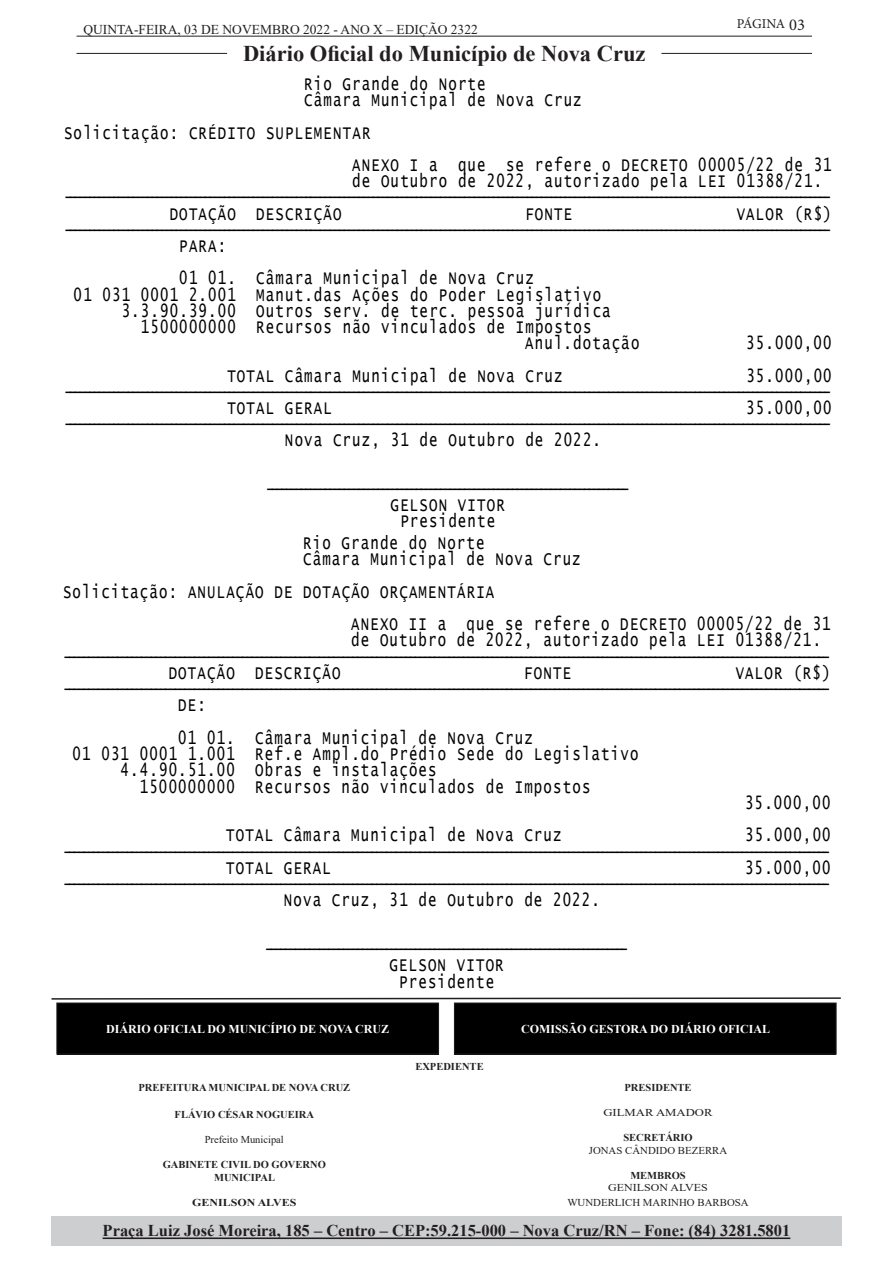
<style>
.page{position:relative;width:893px;height:1263px;background:#fff}
.page>*{position:absolute;margin:0;border:0;box-sizing:border-box;transform-origin:0 0}
.t1{font:700 22.5px "Times New Roman";color:#231f20}
.t2{font:18.6px/16.2px "Lucida Console";letter-spacing:.08em;color:#000;scale:.75 1}
.t3{font:18.45px/16.2px "Lucida Console";letter-spacing:.08em;color:#000;scale:.75 1}
.t4{font:700 16.5px "Times New Roman";color:#231f20}
.t5{font:13.5px "Times New Roman";color:#231f20}
.t6{font:13.5px "Minion Pro";letter-spacing:-.03em;color:#231f20}
.t7{font:700 12px "Times New Roman";color:#fff}
.t8{font:700 10.5px/12.6px "Times New Roman";color:#231f20;text-align:center}
.t9{font:10.5px "Times New Roman";color:#231f20}
.t10{font:10.5px "Times New Roman";color:#231f20;scale:1.14 1}
.t11{font:700 10.5px "Times New Roman";color:#231f20;scale:1.14 1}
.t12{font:10.5px "Times New Roman";color:#231f20;scale:1.21 1}
.s1{font-size:16.5px}
</style>
<div class="page">
<hr style="left:77px;top:36px;width:735px;height:1px;background:#231f20">
<hr style="left:77px;top:53px;width:150px;height:1px;background:#231f20">
<hr style="left:661px;top:53px;width:151px;height:1px;background:#231f20">
<div style="left:51px;top:1216px;width:791px;height:29px;background:#cdced0"></div>
<hr style="left:103px;top:1237px;width:687px;height:2px;background:#231f20">
<div style="left:454px;top:1003px;width:382px;height:51px;background:#000"></div>
<div style="left:454px;top:1002px;width:383px;height:52px;border:1px solid #231f20"></div>
<div style="left:57px;top:1003px;width:382px;height:51px;background:#000"></div>
<div style="left:56px;top:1002px;width:383px;height:52px;border:1px solid #231f20"></div>
<svg style="left:51px;top:997px;width:790px;height:3px"></svg>
<p class="t5" style="left:83px;top:20px;width:396px">QUINTA-FEIRA, 03 DE NOVEMBRO 2022 - ANO X – EDIÇÃO 2322</p>
<p class="t1" style="left:243px;top:37px;width:404px">Diário Oficial do Município de Nova Cruz</p>
<p class="t6" style="left:737px;top:15px;width:70px">PÁGINA <span class="s1">03</span></p>
<p class="t3" style="left:304px;top:77px;width:372px">Rio Grande do Norte<br>Câmara Municipal de Nova Cruz</p>
<p class="t3" style="left:352px;top:117px;width:641px;line-height:32.4px;text-indent:-288px">Solicitação: CRÉDITO SUPLEMENTAR<br>ANEXO I a que se refere o DECRETO 00005/22 de 31</p>
<p class="t3" style="left:352px;top:174px;width:628px">de Outubro de 2022, autorizado pela LEI 01388/21.</p>
<p class="t3" style="left:64px;top:190px;width:1025px">---------------------------------------------------------------------------------------------------------------------------------------------------------------</p>
<p class="t3" style="left:170px;top:206px;width:231px">DOTAÇÃO DESCRIÇÃO</p>
<p class="t3" style="left:525px;top:206px;width:64px">FONTE</p>
<p class="t3" style="left:737px;top:206px;width:128px">VALOR (R$)</p>
<p class="t3" style="left:64px;top:222px;width:1025px">---------------------------------------------------------------------------------------------------------------------------------------------------------------</p>
<p class="t3" style="left:179px;top:239px;width:64px">PARA:</p>
<p class="t3" style="left:179px;top:271px;width:474px">01 01. Câmara Municipal de Nova Cruz</p>
<p class="t3" style="left:74px;top:287px;width:705px">01 031 0001 2.001 Manut.das Ações do Poder Legislativo</p>
<p class="t3" style="left:122px;top:303px;width:653px">3.3.90.39.00 Outros serv. de terc. pessoa jurídica</p>
<p class="t3" style="left:141px;top:319px;width:602px">1500000000 Recursos não vinculados de Impostos</p>
<p class="t3" style="left:525px;top:336px;width:154px">Anul.dotação</p>
<p class="t3" style="left:746px;top:336px;width:115px">35.000,00</p>
<p class="t3" style="left:227px;top:368px;width:449px">TOTAL Câmara Municipal de Nova Cruz</p>
<p class="t3" style="left:746px;top:368px;width:115px">35.000,00</p>
<p class="t3" style="left:64px;top:384px;width:1025px">---------------------------------------------------------------------------------------------------------------------------------------------------------------</p>
<p class="t3" style="left:227px;top:401px;width:141px">TOTAL GERAL</p>
<p class="t3" style="left:746px;top:401px;width:115px">35.000,00</p>
<p class="t3" style="left:64px;top:417px;width:1025px">---------------------------------------------------------------------------------------------------------------------------------------------------------------</p>
<p class="t3" style="left:285px;top:433px;width:423px">Nova Cruz, 31 de Outubro de 2022.</p>
<p class="t3" style="left:266px;top:482px;width:487px;text-align:center">---------------------------------------------------------------------------<br>GELSON VITOR<br>Presidente</p>
<p class="t2" style="left:303px;top:535px;width:372px">Rio Grande do Norte<br>Câmara Municipal de Nova Cruz</p>
<p class="t2" style="left:351px;top:576px;width:641px;line-height:32.5px;text-indent:-288px">Solicitação: ANULAÇÃO DE DOTAÇÃO ORÇAMENTÁRIA<br>ANEXO II a que se refere o DECRETO 00005/22 de 31</p>
<p class="t2" style="left:351px;top:633px;width:628px">de Outubro de 2022, autorizado pela LEI 01388/21.</p>
<p class="t2" style="left:63px;top:649px;width:1025px">---------------------------------------------------------------------------------------------------------------------------------------------------------------</p>
<p class="t2" style="left:169px;top:665px;width:231px">DOTAÇÃO DESCRIÇÃO</p>
<p class="t2" style="left:524px;top:665px;width:64px">FONTE</p>
<p class="t2" style="left:736px;top:665px;width:128px">VALOR (R$)</p>
<p class="t2" style="left:63px;top:682px;width:1025px">---------------------------------------------------------------------------------------------------------------------------------------------------------------</p>
<p class="t2" style="left:178px;top:698px;width:38px">DE:</p>
<p class="t2" style="left:178px;top:730px;width:474px">01 01. Câmara Municipal de Nova Cruz</p>
<p class="t2" style="left:73px;top:746px;width:756px">01 031 0001 1.001 Ref.e Ampl.do Prédio Sede do Legislativo</p>
<p class="t2" style="left:121px;top:763px;width:423px">4.4.90.51.00 Obras e instalações</p>
<p class="t2" style="left:140px;top:779px;width:602px">1500000000 Recursos não vinculados de Impostos</p>
<p class="t2" style="left:745px;top:795px;width:115px">35.000,00</p>
<p class="t2" style="left:226px;top:828px;width:449px">TOTAL Câmara Municipal de Nova Cruz</p>
<p class="t2" style="left:745px;top:828px;width:115px">35.000,00</p>
<p class="t2" style="left:63px;top:844px;width:1025px">---------------------------------------------------------------------------------------------------------------------------------------------------------------</p>
<p class="t2" style="left:226px;top:860px;width:141px">TOTAL GERAL</p>
<p class="t2" style="left:745px;top:860px;width:115px">35.000,00</p>
<p class="t2" style="left:63px;top:877px;width:1025px">---------------------------------------------------------------------------------------------------------------------------------------------------------------</p>
<p class="t2" style="left:284px;top:893px;width:423px">Nova Cruz, 31 de Outubro de 2022.</p>
<p class="t2" style="left:265px;top:942px;width:487px;text-align:center">---------------------------------------------------------------------------<br>GELSON VITOR<br>Presidente</p>
<p class="t7" style="left:106px;top:1020px;width:285px">DIÁRIO OFICIAL DO MUNICÍPIO DE NOVA CRUZ</p>
<p class="t7" style="left:521px;top:1020px;width:251px">COMISSÃO GESTORA DO DIÁRIO OFICIAL</p>
<p class="t8" style="left:415px;top:1060px;width:70px">EXPEDIENTE</p>
<p class="t8" style="left:624px;top:1080px;width:69px">PRESIDENTE</p>
<p class="t12" style="left:603px;top:1105px;width:92px">GILMAR AMADOR</p>
<p class="t8" style="left:623px;top:1131px;width:71px">SECRETÁRIO</p>
<p class="t9" style="left:589px;top:1143px;width:140px">JONAS CÂNDIDO BEZERRA</p>
<p class="t8" style="left:630px;top:1169px;width:57px">MEMBROS</p>
<p class="t10" style="left:608px;top:1180px;width:89px">GENILSON ALVES</p>
<p class="t9" style="left:567px;top:1195px;width:183px">WUNDERLICH MARINHO BARBOSA</p>
<p class="t8" style="left:138px;top:1081px;width:213px">PREFEITURA MUNICIPAL DE NOVA CRUZ</p>
<p class="t8" style="left:175px;top:1108px;width:141px">FLÁVIO CÉSAR NOGUEIRA</p>
<p class="t9" style="left:205px;top:1132px;width:81px">Prefeito Municipal</p>
<p class="t8" style="left:163px;top:1158px;width:165px">GABINETE CIVIL DO GOVERNO<br>MUNICIPAL</p>
<p class="t11" style="left:192px;top:1195px;width:93px">GENILSON ALVES</p>
<p class="t4" style="left:103px;top:1219px;width:689px">Praça Luiz José Moreira, 185 – Centro – CEP:59.215-000 – Nova Cruz/RN – Fone: (84) 3281.5801</p>
</div>
